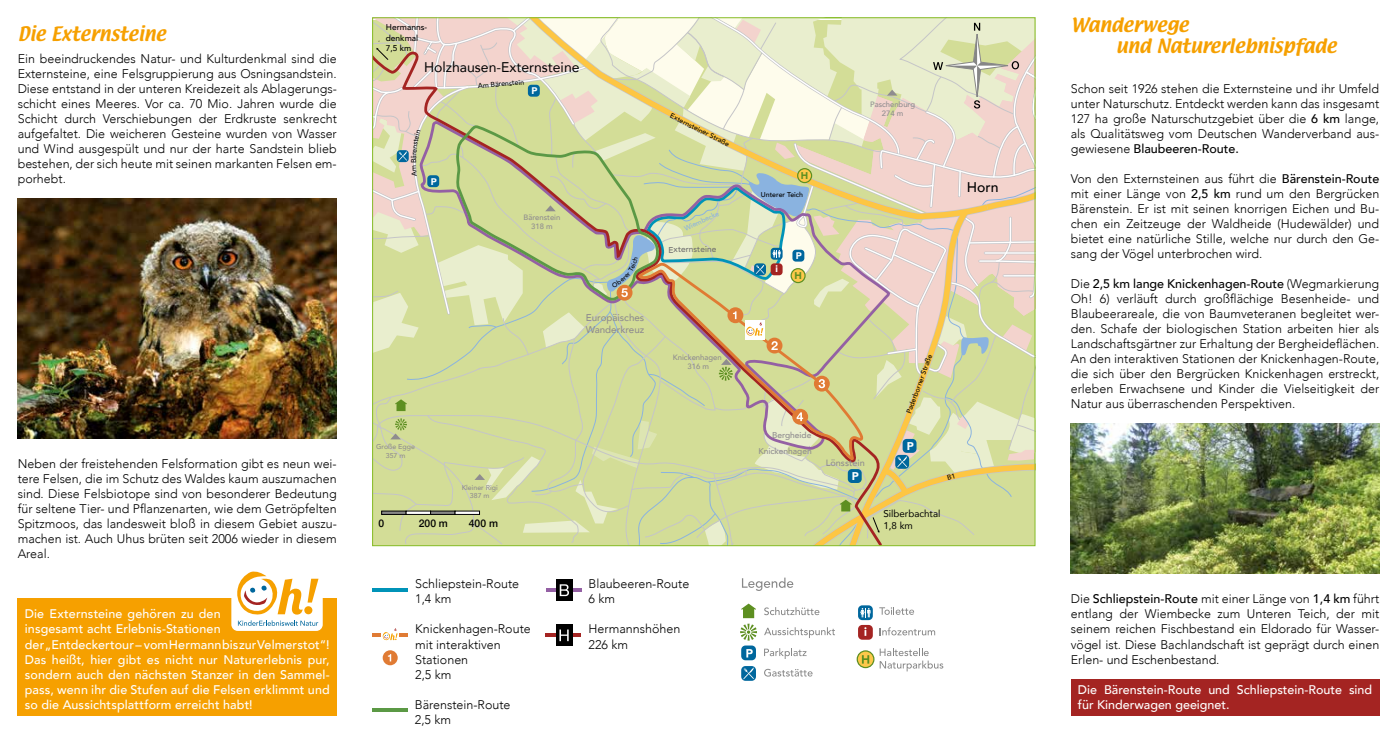
<style>
.page{position:relative;width:1397px;height:745px;background:#fff}
.page>*{position:absolute;margin:0;border:0;box-sizing:border-box;transform-origin:0 0}
.t1{font:17.5px/21px "Lucida Big Cas Dem Ita";color:#f6a000}
.t2{font:14px "Avenir";color:#000}
.t3{font:500 14px "Avenir";color:#000}
.t4{font:300 12.5px/15px "Avenir";color:#000;text-align:justify}
.t5{font:500 12.5px/15px "Avenir";letter-spacing:.01em;color:#fff}
.t6{font:900 11.25px "Avenir";color:#fff}
.t7{font:500 10.5px "Helvetica Neue";color:#000}
.t8{font:500 9.75px/11.8px "Avenir";color:#8f8c8f}
.t9{font:9.75px/11.8px "Avenir";color:#000}
.t10{font:900 9.75px "Avenir";color:#5d8f21}
.t11{font:900 9.62px "Avenir";color:#fff}
.t12{font:500 9.12px "Avenir";color:#8f8c8f}
.t13{font:500 8.38px/16.5px "Avenir";color:#8f8c8f;text-align:right}
.t14{font:500 8.38px/10.1px "Avenir";color:#000}
.t15{font:500 8.38px "Avenir";color:#706f6f}
.t16{font:500 7.75px/9.2px "Avenir";color:#8f8c8f;text-align:center}
.t17{font:7.75px "Avenir";letter-spacing:-.01em;color:#000}
.t18{font:500 7px "Avenir";color:#000}
.t19{font:500 7px/8.4px "Avenir";color:#8f8c8f;text-align:center}
.t20{font:500 7px "Avenir";color:#8ab3e0}
.s1{font-weight:500}
</style>
<div class="page">
<hr style="left:372px;top:588px;width:36px;height:3px;background:#0093b8">
<img style="left:1070px;top:423px;width:308px;height:150px">
<img style="left:18px;top:198px;width:319px;height:240px">
<div style="left:1070px;top:679px;width:308px;height:36px;background:#a42422"></div>
<div style="left:18px;top:597px;width:319px;height:118px;background:#f6a000"></div>
<div style="left:231px;top:567px;width:92px;height:63px;background:#fff;border-radius:6px"></div>
<svg style="left:237px;top:571px;width:81px;height:43px"></svg>
<svg style="left:238px;top:620px;width:80px;height:5px"></svg>
<hr style="left:372px;top:708px;width:35px;height:3px;background:#5b9945">
<hr style="left:545px;top:633px;width:35px;height:3px;background:#a42422">
<hr style="left:546px;top:588px;width:36px;height:3px;background:#9460a4">
<hr style="left:372px;top:633px;width:36px;height:3px;background:#e07b34">
<svg style="left:381px;top:633px;width:18px;height:8px"></svg>
<svg style="left:382px;top:628px;width:15px;height:11px"></svg>
<svg style="left:382px;top:649px;width:15px;height:15px"></svg>
<svg style="left:388px;top:653px;width:3px;height:8px"></svg>
<div style="left:741px;top:645px;width:14px;height:15px;background:#00679d;border-radius:4px"></div>
<svg style="left:746px;top:649px;width:6px;height:8px"></svg>
<div style="left:857px;top:624px;width:15px;height:15px;background:#a42422;border-radius:4px"></div>
<svg style="left:864px;top:627px;width:2px;height:8px"></svg>
<svg style="left:741px;top:603px;width:14px;height:14px"></svg>
<svg style="left:740px;top:623px;width:17px;height:17px"></svg>
<svg style="left:857px;top:650px;width:16px;height:17px"></svg>
<div style="left:856px;top:650px;width:18px;height:17px;border:1px solid #5d8f21;border-radius:50%"></div>
<svg style="left:861px;top:654px;width:8px;height:9px"></svg>
<svg style="left:742px;top:577px;width:51px;height:13px"></svg>
<svg style="left:764px;top:648px;width:42px;height:10px"></svg>
<svg style="left:764px;top:607px;width:55px;height:7px"></svg>
<svg style="left:879px;top:627px;width:56px;height:8px"></svg>
<svg style="left:764px;top:668px;width:48px;height:8px"></svg>
<svg style="left:879px;top:648px;width:64px;height:23px"></svg>
<svg style="left:764px;top:627px;width:70px;height:10px"></svg>
<svg style="left:741px;top:665px;width:14px;height:15px"></svg>
<svg style="left:743px;top:667px;width:11px;height:12px"></svg>
<svg style="left:879px;top:607px;width:34px;height:7px"></svg>
<svg style="left:857px;top:605px;width:15px;height:14px"></svg>
<svg style="left:860px;top:607px;width:10px;height:10px"></svg>
<div style="left:556px;top:624px;width:16px;height:22px;background:#000"></div>
<svg style="left:559px;top:629px;width:9px;height:11px"></svg>
<div style="left:556px;top:579px;width:16px;height:22px;background:#000"></div>
<svg style="left:559px;top:584px;width:10px;height:11px"></svg>
<svg style="left:372px;top:18px;width:662px;height:528px;background:#d8d9a9"></svg>
<h1 class="t1" style="left:18px;top:23px;width:150px">Die Externsteine</h1>
<p class="t4" style="left:18px;top:51px;width:320px">Ein beeindruckendes Natur- und Kulturdenkmal sind die Externsteine, eine Felsgruppierung aus Osningsandstein.<br>Diese entstand in der unteren Kreidezeit als Ablagerungs&shy;schicht eines Meeres. Vor ca. 70 Mio. Jahren wurde die Schicht durch Verschiebungen der Erdkruste senkrecht aufgefaltet. Die weicheren Gesteine wurden von Wasser und Wind ausgespült und nur der harte Sandstein blieb bestehen, der sich heute mit seinen markanten Felsen em&shy;porhebt.</p>
<p class="t4" style="left:18px;top:456px;width:320px">Neben der freistehenden Felsformation gibt es neun wei&shy;tere Felsen, die im Schutz des Waldes kaum auszumachen sind. Diese Felsbiotope sind von besonderer Bedeutung für seltene Tier- und Pflanzenarten, wie dem Getröpfelten Spitzmoos, das landesweit bloß in diesem Gebiet auszu&shy;machen ist. Auch Uhus brüten seit 2006 wieder in diesem Areal.</p>
<p class="t5" style="left:25px;top:605px;width:306px">Die Externsteine gehören zu den<br>insgesamt acht Erlebnis-Stationen<br>der „Entdeckertour– vom Hermann bis zur Velmerstot“!<br>Das heißt, hier gibt es nicht nur Naturerlebnis pur, sondern auch den nächsten Stanzer in den Sammel&shy;pass, wenn ihr die Stufen auf die Felsen erklimmt und so die Aussichtsplattform erreicht habt!</p>
<p class="t14" style="left:386px;top:22px;width:43px">Hermanns&shy;denkmal<br>7,5 km</p>
<p class="t2" style="left:424px;top:55px;width:157px">Holzhausen-Externsteine</p>
<p class="t18" style="left:407px;top:163px;width:6px;rotate:-90deg">B</p>
<p class="t11" style="left:430px;top:173px;width:8px">P</p>
<p class="t18" style="left:477px;top:80px;width:48px;rotate:-5deg">Am Bärenstein</p>
<p class="t11" style="left:531px;top:83px;width:8px">P</p>
<p class="t18" style="left:673px;top:109px;width:67px;rotate:27deg">Externsteiner Straße</p>
<p class="t16" style="left:523px;top:212px;width:38px">Bärenstein<br>318 m</p>
<p class="t8" style="left:585px;top:311px;width:60px">Europäisches<br>Wanderkreuz</p>
<p class="t20" style="left:682px;top:223px;width:39px;rotate:-25deg">Wiembecke</p>
<p class="t15" style="left:668px;top:242px;width:49px;rotate:-1deg">Externsteine</p>
<p class="t16" style="left:672px;top:352px;width:50px">Knickenhagen<br>316 m</p>
<p class="t19" style="left:376px;top:442px;width:40px">Große Egge<br>357 m</p>
<p class="t19" style="left:461px;top:482px;width:38px">Kleiner Rigi<br>387 m</p>
<p class="t7" style="left:378px;top:514px;width:7px">0</p>
<p class="t7" style="left:419px;top:514px;width:31px">200 m</p>
<p class="t7" style="left:469px;top:514px;width:31px">400 m</p>
<p class="t4" style="left:415px;top:576px;width:105px">Schliepstein-Route<br>1,4 km</p>
<p class="t4" style="left:415px;top:621px;width:117px;text-align:left">Knickenhagen-Route mit interaktiven<br>Stationen<br>2,5 km</p>
<p class="t4" style="left:415px;top:696px;width:97px">Bärenstein-Route<br>2,5 km</p>
<p class="t4" style="left:588px;top:576px;width:102px">Blaubeeren-Route<br>6 km</p>
<p class="t4" style="left:588px;top:621px;width:93px">Hermannshöhen<br>226 km</p>
<p class="t10" style="left:800px;top:167px;width:9px">H</p>
<p class="t17" style="left:758px;top:187px;width:48px">Unterer Teich</p>
<p class="t18" style="left:760px;top:188px;width:44px">Unterer Teich</p>
<p class="t11" style="left:775px;top:260px;width:4px">i</p>
<p class="t11" style="left:795px;top:247px;width:8px">P</p>
<p class="t10" style="left:794px;top:267px;width:9px">H</p>
<p class="t16" style="left:870px;top:99px;width:46px">Paschenburg<br>274 m</p>
<p class="t3" style="left:966px;top:174px;width:33px">Horn</p>
<p class="t13" style="left:758px;top:425px;width:55px">Bergheide<br>Knickenhagen</p>
<p class="t12" style="left:825px;top:454px;width:40px">Lönsstein</p>
<p class="t6" style="left:851px;top:466px;width:9px">P</p>
<p class="t18" style="left:902px;top:411px;width:64px;rotate:-70deg">Paderborner Straße</p>
<p class="t6" style="left:906px;top:436px;width:9px">P</p>
<p class="t9" style="left:883px;top:507px;width:59px">Silberbachtal<br>1,8 km</p>
<h1 class="t1" style="left:1115px;top:15px;width:222px;text-indent:-45px">Wanderwege<br>und Naturerlebnispfade</h1>
<p class="t4" style="left:1070px;top:81px;width:310px">Schon seit 1926 stehen die Externsteine und ihr Umfeld unter Naturschutz. Entdeckt werden kann das insgesamt 127 ha große Naturschutzgebiet über die <span class="s1">6 km</span> lange, als Qualitätsweg vom Deutschen Wanderverband aus&shy;gewiesene <span class="s1">Blaubeeren-Route.</span></p>
<p class="t4" style="left:1070px;top:171px;width:310px">Von den Externsteinen aus führt die <span class="s1">Bärenstein-Route </span>mit einer Länge von <span class="s1">2,5 km</span> rund um den Bergrücken Bärenstein. Er ist mit seinen knorrigen Eichen und Bu&shy;chen ein Zeitzeuge der Waldheide (Hudewälder) und bietet eine natürliche Stille, welche nur durch den Ge&shy;sang der Vögel unterbrochen wird.</p>
<p class="t4" style="left:1070px;top:276px;width:310px">Die <span class="s1">2,5 km lange Knickenhagen-Route</span> (Wegmarkierung Oh! 6) verläuft durch großflächige Besenheide- und Blaubeerareale, die von Baumveteranen begleitet wer&shy;den. Schafe der biologischen Station arbeiten hier als Landschaftsgärtner zur Erhaltung der Bergheideflächen.<br>An den interaktiven Stationen der Knickenhagen-Route, die sich über den Bergrücken Knickenhagen erstreckt, erleben Erwachsene und Kinder die Vielseitigkeit der Natur aus überraschenden Perspektiven.</p>
<p class="t4" style="left:1070px;top:591px;width:310px">Die <span class="s1">Schliepstein-Route</span> mit einer Länge von <span class="s1">1,4 km</span> führt entlang der Wiembecke zum Unteren Teich, der mit seinem reichen Fischbestand ein Eldorado für Wasser&shy;vögel ist. Diese Bachlandschaft ist geprägt durch einen Erlen- und Eschenbestand.</p>
<p class="t5" style="left:1077px;top:680px;width:296px">Die Bärenstein-Route und Schliepstein-Route sind für Kinderwagen geeignet.</p>
</div>
